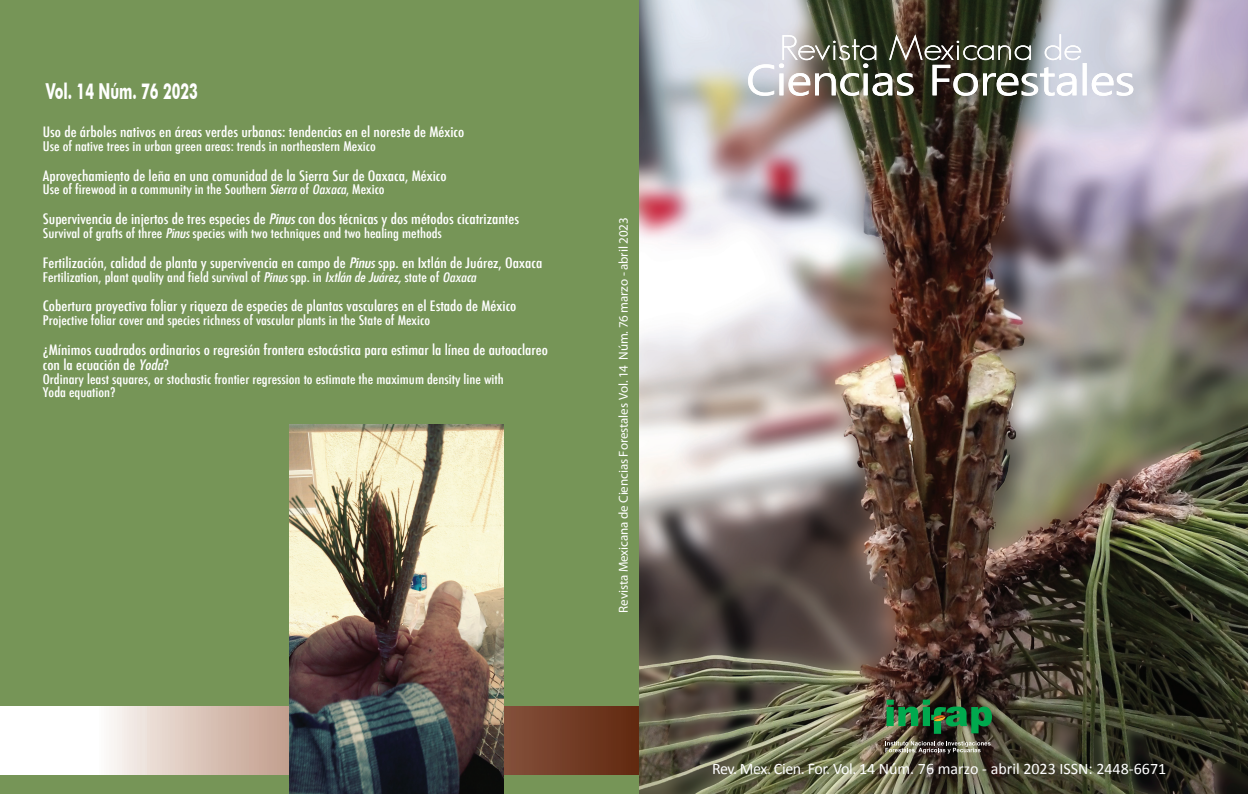
<style>
.page{position:relative;width:1248px;height:794px;background:#fff}
.page>*{position:absolute;margin:0;border:0;box-sizing:border-box;transform-origin:0 0}
.t1{font:700 21.9px "Futura BT";color:#fff;scale:.64 1}
.t2{font:16px "Calibri";color:#fff}
.t3{font:500 condensed 14px/14.9px "Futura";color:#fff;scale:1.14 1}
.t4{font:500 condensed 13px/13.7px "Futura";color:#fff;scale:1.14 1}
.t5{font:13px "Myriad Pro";letter-spacing:-.01em;color:#fff}
.s1{font-weight:400;font-style:italic}
</style>
<div class="page">
<img style="left:638px;top:0;width:609px;height:794px">
<div style="left:0;top:0;width:638px;height:794px;background:#769557"></div>
<svg style="left:885px;top:741px;width:105px;height:12px"></svg>
<img style="left:886px;top:699px;width:106px;height:35px">
<svg style="left:748px;top:34px;width:385px;height:62px"></svg>
<svg style="left:0;top:706px;width:638px;height:68px;background:#c3a99d"></svg>
<img style="left:289px;top:424px;width:215px;height:370px">
<h1 class="t1" style="left:46px;top:78px;width:239px">Vol. 14 Núm. 76 2023</h1>
<p class="t3" style="left:43px;top:124px;width:371px">Uso de árboles nativos en áreas verdes urbanas: tendencias en el noreste de México</p>
<p class="t4" style="left:43px;top:139px;width:293px">Use of native trees in urban green areas: trends in northeastern Mexico</p>
<p class="t3" style="left:43px;top:168px;width:355px">Aprovechamiento de leña en una comunidad de la Sierra Sur de Oaxaca, México</p>
<p class="t4" style="left:43px;top:183px;width:301px">Use of firewood in a community in the Southern <span class="s1">Sierra</span> of <span class="s1">Oaxaca</span>, Mexico</p>
<p class="t3" style="left:43px;top:212px;width:419px">Supervivencia de injertos de tres especies de <span class="s1">Pinus</span> con dos técnicas y dos métodos cicatrizantes</p>
<p class="t4" style="left:43px;top:226px;width:351px">Survival of grafts of three <span class="s1">Pinus</span> species with two techniques and two healing methods</p>
<p class="t3" style="left:43px;top:255px;width:439px">Fertilización, calidad de planta y supervivencia en campo de <span class="s1">Pinus</span> spp. en Ixtlán de Juárez, Oaxaca</p>
<p class="t4" style="left:43px;top:270px;width:381px">Fertilization, plant quality and field survival of <span class="s1">Pinus</span> spp. in <span class="s1">Ixtlán de Juárez,</span> state of <span class="s1">Oaxaca</span></p>
<p class="t3" style="left:43px;top:299px;width:417px">Cobertura proyectiva foliar y riqueza de especies de plantas vasculares en el Estado de México</p>
<p class="t4" style="left:43px;top:313px;width:341px">Projective foliar cover and species richness of vascular plants in the State of Mexico</p>
<p class="t3" style="left:43px;top:342px;width:444px">¿Mínimos cuadrados ordinarios o regresión frontera estocástica para estimar la línea de autoaclareo con la ecuación de <span class="s1">Yoda</span>?</p>
<p class="t4" style="left:43px;top:372px;width:406px">Ordinary least squares, or stochastic frontier regression to estimate the maximum density line with<br>Yoda equation?</p>
<p class="t5" style="left:615px;top:612px;width:396px;rotate:-90deg">Revista Mexicana de Ciencias Forestales Vol. 14 Núm. 76 marzo - abril 2023</p>
<p class="t2" style="left:712px;top:758px;width:455px">Rev. Mex. Cien. For. Vol. 14 Núm. 76 marzo - abril 2023 ISSN: 2448-6671</p>
</div>
